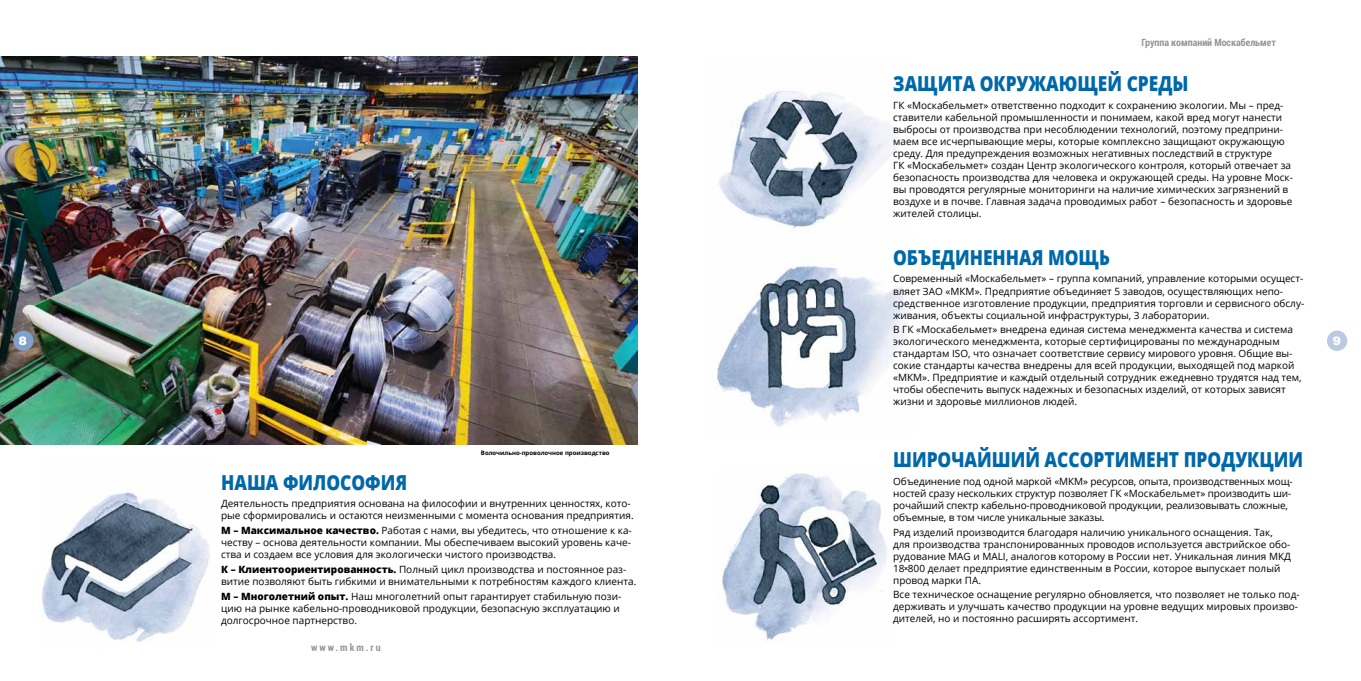
<style>
.page{position:relative;width:1361px;height:681px;background:#fff}
.page>*{position:absolute;margin:0;border:0;box-sizing:border-box;transform-origin:0 0}
.t1{font:800 20.6px "Open Sans";color:#0068a9;scale:.84 1}
.t2{font:900 12px "Helios";color:#fff}
.t3{font:10px/12px "Open Sans";color:#000}
.t4{font:700 condensed 10px "Roboto";color:#939598}
.t5{font:700 6px "Open Sans";color:#000}
.s1{font-weight:800}
.s2{font-family:"Arial"}
</style>
<div class="page">
<div style="left:1327px;top:330px;width:20px;height:21px;background:#bbc9e2;border-radius:50%"></div>
<img style="left:719px;top:91px;width:179px;height:138px">
<img style="left:716px;top:265px;width:191px;height:162px">
<img style="left:722px;top:473px;width:165px;height:169px">
<img style="left:0;top:57px;width:638px;height:387px">
<img style="left:40px;top:484px;width:170px;height:159px">
<div style="left:13px;top:330px;width:21px;height:21px;background:#81a1cb;border-radius:50%"></div>
<p class="t2" style="left:19px;top:333px;width:10px">8</p>
<p class="t5" style="left:481px;top:448px;width:130px">Волочильно-проволочное производство</p>
<h1 class="t1" style="left:221px;top:466px;width:223px">Наша философия</h1>
<p class="t3" style="left:221px;top:497px;width:414px">Деятельность предприятия основана на философии и внутренних ценностях, кото&shy;рые сформировались и остаются неизменными с момента основания предприятия.</p>
<p class="t3" style="left:221px;top:524px;width:412px;text-align:justify"><span class="s1">М – Максимальное качество.</span> Работая с нами, вы убедитесь, что отношение к ка&shy;честву – основа деятельности компании. Мы обеспечиваем высокий уровень каче&shy;ства и создаем все условия для экологически чистого производства.</p>
<p class="t3" style="left:221px;top:563px;width:417px"><span class="s1">К – Клиентоориентированность.</span> Полный цикл производства и постоянное раз&shy;витие позволяют быть гибкими и внимательными к потребностям каждого клиента.</p>
<p class="t3" style="left:221px;top:589px;width:401px"><span class="s1">М – Многолетний опыт.</span> Наш многолетний опыт гарантирует стабильную пози&shy;цию на рынке кабельно-проводниковой продукции, безопасную эксплуатацию и долгосрочное партнерство.</p>
<p class="t4" style="left:311px;top:640px;width:71px">www.mkm.ru</p>
<p class="t4" style="left:1141px;top:36px;width:136px">Группа компаний Москабельмет</p>
<h1 class="t1" style="left:893px;top:68px;width:353px">Защита окружающей среды</h1>
<p class="t3" style="left:893px;top:99px;width:401px">ГК «Москабельмет» ответственно подходит к сохранению экологии. Мы – пред&shy;ставители кабельной промышленности и понимаем, какой вред могут нанести выбросы от производства при несоблюдении технологий, поэтому предприни&shy;маем все исчерпывающие меры, которые комплексно защищают окружающую среду. Для предупреждения возможных негативных последствий в структуре<br>ГК «Москабельмет» создан Центр экологического контроля, который отвечает за безопасность производства для человека и окружающей среды. На уровне Моск&shy;вы проводятся регулярные мониторинги на наличие химических загрязнений в воздухе и в почве. Главная задача проводимых работ – безопасность и здоровье жителей столицы.</p>
<h1 class="t1" style="left:893px;top:241px;width:259px">Объединенная мощь</h1>
<p class="t3" style="left:893px;top:272px;width:413px">Современный «Москабельмет» – группа компаний, управление которыми осущест&shy;вляет ЗАО «МКМ». Предприятие объединяет 5 заводов, осуществляющих непо&shy;средственное изготовление продукции, предприятия торговли и сервисного обслу&shy;живания, объекты социальной инфраструктуры, 3 лаборатории.</p>
<p class="t3" style="left:893px;top:323px;width:410px">В ГК «Москабельмет» внедрена единая система менеджмента качества и система экологического менеджмента, которые сертифицированы по международным стандартам ISO, что означает соответствие сервису мирового уровня. Общие вы&shy;сокие стандарты качества внедрены для всей продукции, выходящей под маркой «МКМ». Предприятие и каждый отдельный сотрудник ежедневно трудятся над тем, чтобы обеспечить выпуск надежных и безопасных изделий, от которых зависят жизни и здоровье миллионов людей.</p>
<h1 class="t1" style="left:893px;top:443px;width:489px">Широчайший ассортимент продукции</h1>
<p class="t3" style="left:893px;top:474px;width:401px">Объединение под одной маркой «МКМ» ресурсов, опыта, производственных мощ&shy;ностей сразу нескольких структур позволяет ГК «Москабельмет» производить ши&shy;рочайший спектр кабельно-проводниковой продукции, реализовывать сложные, объемные, в том числе уникальные заказы.</p>
<p class="t3" style="left:893px;top:525px;width:399px">Ряд изделий производится благодаря наличию уникального оснащения. Так, для производства транспонированных проводов используется австрийское обо&shy;рудование MAG и MALI, аналогов которому в России нет. Уникальная линия МКД 18<span class="s2">˟</span>800 делает предприятие единственным в России, которое выпускает полый провод марки ПА.</p>
<p class="t3" style="left:893px;top:588px;width:408px">Все техническое оснащение регулярно обновляется, что позволяет не только под&shy;держивать и улучшать качество продукции на уровне ведущих мировых произво&shy;дителей, но и постоянно расширять ассортимент.</p>
<p class="t2" style="left:1332px;top:333px;width:10px">9</p>
</div>
